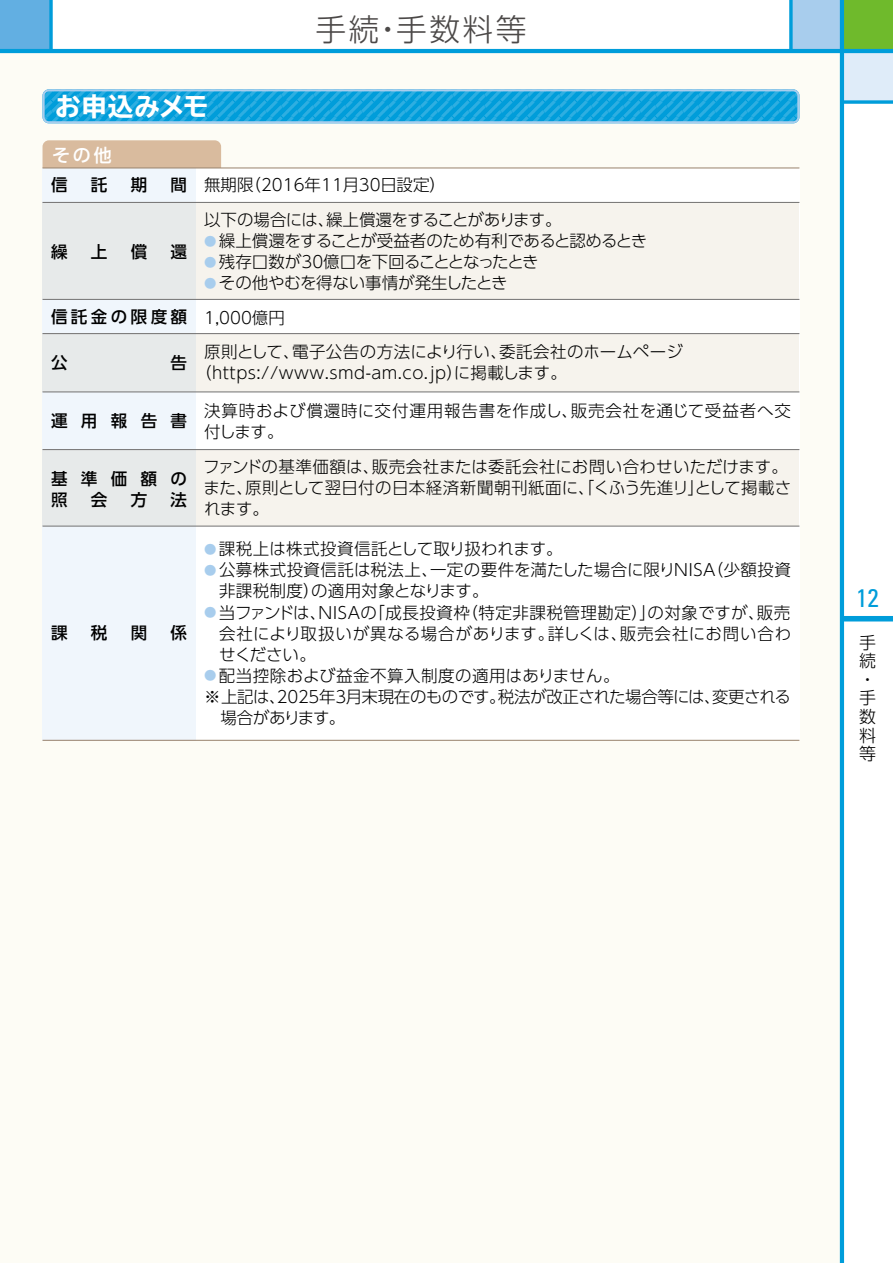
<style>
.page{position:relative;width:893px;height:1263px;background:#fff}
.page>*{position:absolute;margin:0;border:0;box-sizing:border-box;transform-origin:0 0}
.t1{font:300 30.75px "UD Shin Go Pro";letter-spacing:.08em;color:#4c4948}
.t2{font:700 expanded 25.5px "TBUD Go Std";letter-spacing:.025em;color:#fff}
.t3{font:condensed 25.5px "Univers";color:#009dda}
.t4{font:500 18px "UD Shin Go Pro";color:#fff}
.t5{font:300 16.95px/18.6px "UD Shin Go Pro";color:#000}
.t6{font:300 16.5px/21px "UD Shin Go Pro";color:#000}
.t7{font:300 16.5px/21px "UD Shin Go Pro";letter-spacing:.03em;color:#000}
.t8{font:300 16.5px/21px "UD Shin Go Pro";letter-spacing:.02em;color:#000}
.t9{font:300 16.5px/21px "UD Shin Go Pro";letter-spacing:.05em;color:#000}
.t10{font:300 16.5px "UD Shin Go Pro";letter-spacing:-.02em;color:#000}
.t11{font:500 16.5px/21px "UD Shin Go Pro";letter-spacing:.81em;color:#000}
.t12{font:300 16.5px "UD Shin Go Pro";letter-spacing:-.025em;color:#000}
.t13{font:300 16.5px "UD Shin Go Pro";letter-spacing:-.03em;color:#000}
.t14{font:300 16.5px "UD Shin Go Pro";letter-spacing:-.045em;color:#000}
.t15{font:500 16.5px "UD Shin Go Pro";letter-spacing:.205em;color:#000}
.s1{font-size:12.3px;color:#a8cded}
</style>
<div class="page">
<div style="left:0;top:49px;width:841px;height:1214px;background:#fdfcf5"></div>
<div style="left:791px;top:0;width:51px;height:51px;background:#a8cded"></div>
<div style="left:842px;top:0;width:51px;height:51px;background:#6fba2c"></div>
<div style="left:0;top:0;width:51px;height:51px;background:#62afe2"></div>
<div style="left:842px;top:51px;width:51px;height:51px;background:#dfecf9"></div>
<svg style="left:49px;top:0;width:4px;height:49px"></svg>
<div style="left:842px;top:616px;width:51px;height:5px;background:#009dda"></div>
<hr style="left:840px;top:0;width:4px;height:1263px;background:#009dda">
<hr style="left:0;top:49px;width:893px;height:4px;background:#009dda">
<svg style="left:844px;top:100px;width:49px;height:4px"></svg>
<svg style="left:789px;top:0;width:4px;height:49px"></svg>
<svg style="left:43px;top:89px;width:756px;height:34px;background:#24a8de"></svg>
<div style="left:43px;top:140px;width:178px;height:34px;background:#d9bb9e;border-radius:6px"></div>
<div style="left:196px;top:168px;width:603px;height:572px;background:#fff"></div>
<div style="left:43px;top:168px;width:153px;height:572px;background:#f0f6fc"></div>
<div style="left:43px;top:202px;width:756px;height:97px;background:linear-gradient(to right,#ecedeb,#faf6ee)"></div>
<div style="left:43px;top:334px;width:756px;height:58px;background:linear-gradient(to right,#ecedeb,#faf6ee)"></div>
<div style="left:43px;top:450px;width:756px;height:76px;background:linear-gradient(to right,#ecedeb,#faf6ee)"></div>
<hr style="left:43px;top:167px;width:756px;height:1px;background:#9d8771">
<hr style="left:43px;top:202px;width:756px;height:1px;background:#727171">
<hr style="left:43px;top:299px;width:756px;height:1px;background:#727171">
<hr style="left:43px;top:333px;width:756px;height:1px;background:#727171">
<hr style="left:43px;top:392px;width:756px;height:1px;background:#727171">
<hr style="left:43px;top:449px;width:756px;height:1px;background:#727171">
<hr style="left:43px;top:526px;width:756px;height:1px;background:#727171">
<hr style="left:43px;top:740px;width:756px;height:1px;background:#9d8771">
<h2 class="t2" style="left:55px;top:92px;width:155px">お申込みメモ</h2>
<p class="t4" style="left:52px;top:140px;width:61px">その他</p>
<h1 class="t1" style="left:315px;top:4px;width:213px">手続・手数料等</h1>
<p class="t11" style="left:51px;top:174px;width:18px">信</p>
<p class="t11" style="left:91px;top:174px;width:18px">託</p>
<p class="t11" style="left:131px;top:174px;width:18px">期</p>
<p class="t11" style="left:171px;top:174px;width:18px">間</p>
<p class="t11" style="left:51px;top:240px;width:18px">繰</p>
<p class="t11" style="left:91px;top:240px;width:18px">上</p>
<p class="t11" style="left:131px;top:240px;width:18px">償</p>
<p class="t11" style="left:171px;top:240px;width:18px">還</p>
<p class="t15" style="left:51px;top:303px;width:138px">信託金の限度額</p>
<p class="t11" style="left:51px;top:352px;width:18px">公</p>
<p class="t11" style="left:171px;top:352px;width:18px">告</p>
<p class="t11" style="left:51px;top:410px;width:138px">運用報告書</p>
<p class="t11" style="left:51px;top:468px;width:138px">基準価額の照</p>
<p class="t11" style="left:91px;top:489px;width:18px">会</p>
<p class="t11" style="left:131px;top:489px;width:18px">方</p>
<p class="t11" style="left:171px;top:489px;width:18px">法</p>
<p class="t11" style="left:51px;top:622px;width:18px">課</p>
<p class="t11" style="left:91px;top:622px;width:18px">税</p>
<p class="t11" style="left:131px;top:622px;width:18px">関</p>
<p class="t11" style="left:171px;top:622px;width:18px">係</p>
<p class="t6" style="left:204px;top:167px;width:359px;line-height:34.5px">無期限（2016年11月30日設定）<br>以下の場合には、繰上償還をすることがあります。</p>
<p class="t12" style="left:204px;top:227px;width:445px"><span class="s1">●</span> 繰上償還をすることが受益者のため有利であると認めるとき</p>
<p class="t13" style="left:204px;top:248px;width:336px"><span class="s1">●</span> 残存口数が30億口を下回ることとなったとき</p>
<p class="t6" style="left:204px;top:265px;width:305px;line-height:34.5px"><span class="s1">●</span> その他やむを得ない事情が発生したとき<br>1,000億円</p>
<p class="t7" style="left:195px;top:340px;width:489px;text-indent:9px">原則として、電子公告の方法により行い、委託会社のホームページ（https://www.smd-am.co.jp）に掲載します。</p>
<p class="t9" style="left:204px;top:400px;width:588px">決算時および償還時に交付運用報告書を作成し、販売会社を通じて受益者へ交付します。</p>
<p class="t6" style="left:203px;top:456px;width:590px">ファンドの基準価額は、販売会社または委託会社にお問い合わせいただけます。また、原則として翌日付の日本経済新聞朝刊紙面に、「くふう先進リ」として掲載されます。</p>
<p class="t6" style="left:204px;top:538px;width:360px"><span class="s1">●</span> 課税上は株式投資信託として取り扱われます。</p>
<p class="t8" style="left:219px;top:559px;width:573px;text-indent:-15px"><span class="s1">●</span> 公募株式投資信託は税法上、一定の要件を満たした場合に限りNISA（少額投資非課税制度）の適用対象となります。</p>
<p class="t6" style="left:219px;top:601px;width:574px;text-align:justify;text-indent:-15px"><span class="s1">●</span> 当ファンドは、NISAの「成長投資枠（特定非課税管理勘定）」の対象ですが、販売会社により取扱いが異なる場合があります。詳しくは、販売会社にお問い合わせください。</p>
<p class="t7" style="left:204px;top:664px;width:417px"><span class="s1">●</span> 配当控除および益金不算入制度の適用はありません。</p>
<p class="t10" style="left:204px;top:683px;width:588px">※上記は、2025年3月末現在のものです。税法が改正された場合等には、変更される</p>
<p class="t14" style="left:221px;top:704px;width:126px">場合があります。</p>
<h2 class="t3" style="left:856px;top:582px;width:24px">12</h2>
<p class="t5" style="left:859px;top:632px;width:18px">手続・手数料等</p>
</div>
